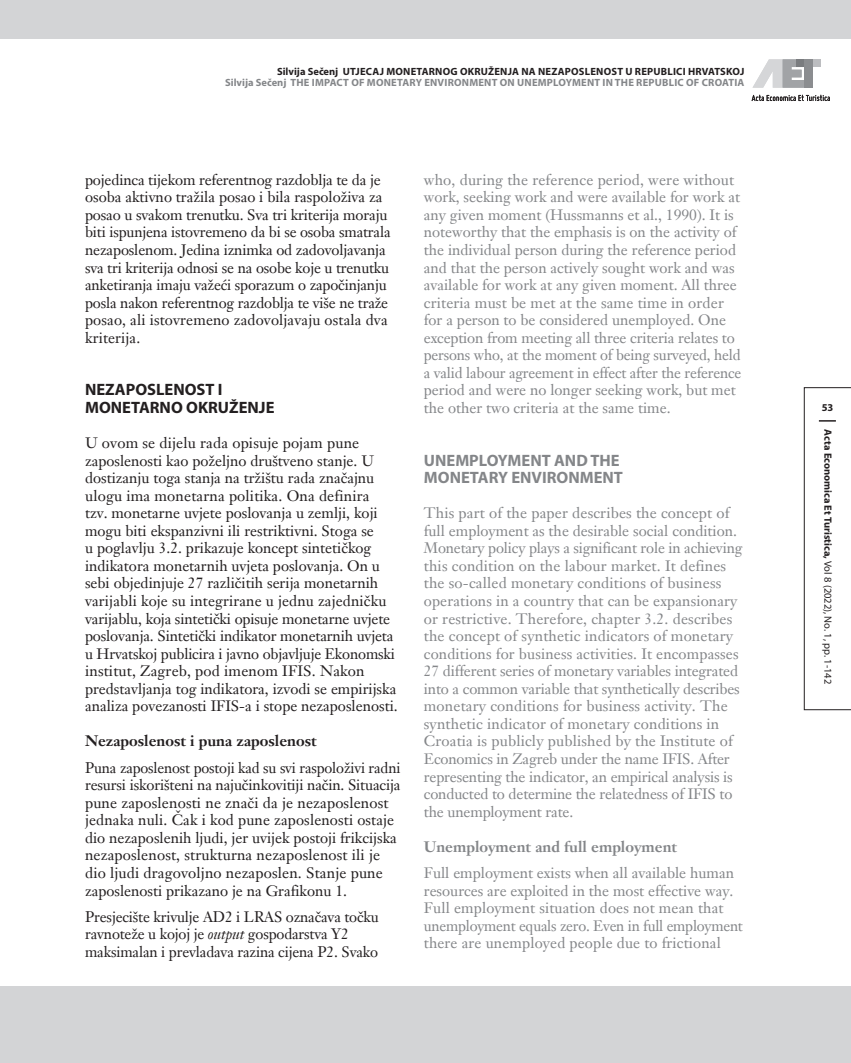
<style>
.page{position:relative;width:851px;height:1063px;background:#fff}
.page>*{position:absolute;margin:0;border:0;box-sizing:border-box;transform-origin:0 0}
.t1{font:700 16.5px/17.5px "Myriad Pro";color:#848689}
.t2{font:700 16.5px/17.5px "Myriad Pro";color:#231f20}
.t3{font:15px/17.5px "Janson HR";color:#231f20}
.t4{font:15px/17.5px "Janson HR";color:#848689}
.t5{font:700 15px "Janson HR";color:#231f20}
.t6{font:700 15px "Janson HR";color:#848689}
.t7{font:700 10.5px "Myriad Pro";letter-spacing:.02em;color:#848689}
.t8{font:700 10.5px "Myriad Pro";letter-spacing:.02em;color:#231f20}
.t9{font:700 10.5px "Myriad Pro";color:#231f20}
.s1{font-style:italic}
.s2{font-weight:400}
</style>
<div class="page">
<div style="left:0;top:0;width:850px;height:38px;background:#d3d4d6"></div>
<div style="left:0;top:986px;width:850px;height:77px;background:#d3d4d6"></div>
<svg style="left:803px;top:387px;width:47px;height:323px"></svg>
<svg style="left:752px;top:59px;width:51px;height:29px"></svg>
<div style="left:803px;top:59px;width:9px;height:29px;background:#8b8d90"></div>
<div style="left:796px;top:59px;width:7px;height:8px;background:#7a7c7f"></div>
<div style="left:812px;top:59px;width:8px;height:8px;background:#bcbdc0"></div>
<svg style="left:751px;top:95px;width:78px;height:6px"></svg>
<p class="t8" style="left:277px;top:64px;width:469px">Silvija Sečenj UTJECAJ MONETARNOG OKRUŽENJA NA NEZAPOSLENOST U REPUBLICI HRVATSKOJ</p>
<p class="t7" style="left:225px;top:76px;width:520px">Silvija Sečenj THE IMPACT OF MONETARY ENVIRONMENT ON UNEMPLOYMENT IN THE REPUBLIC OF CROATIA</p>
<p class="t3" style="left:85px;top:171px;width:307px">pojedinca tijekom referentnog razdoblja te da je osoba aktivno tražila posao i bila raspoloživa za posao u svakom trenutku. Sva tri kriterija moraju biti ispunjena istovremeno da bi se osoba smatrala nezaposlenom. Jedina iznimka od zadovoljavanja sva tri kriterija odnosi se na osobe koje u trenutku anketiranja imaju važeći sporazum o započinjanju posla nakon referentnog razdoblja te više ne traže posao, ali istovremeno zadovoljavaju ostala dva kriterija.</p>
<p class="t2" style="left:85px;top:380px;width:191px">NEZAPOSLENOST I<br>MONETARNO OKRUŽENJE</p>
<p class="t3" style="left:85px;top:434px;width:314px">U ovom se dijelu rada opisuje pojam pune zaposlenosti kao poželjno društveno stanje. U dostizanju toga stanja na tržištu rada značajnu ulogu ima monetarna politika. Ona definira<br>tzv. monetarne uvjete poslovanja u zemlji, koji mogu biti ekspanzivni ili restriktivni. Stoga se<br>u poglavlju 3.2. prikazuje koncept sintetičkog indikatora monetarnih uvjeta poslovanja. On u sebi objedinjuje 27 različitih serija monetarnih varijabli koje su integrirane u jednu zajedničku varijablu, koja sintetički opisuje monetarne uvjete poslovanja. Sintetički indikator monetarnih uvjeta u Hrvatskoj publicira i javno objavljuje Ekonomski institut, Zagreb, pod imenom IFIS. Nakon predstavljanja tog indikatora, izvodi se empirijska analiza povezanosti IFIS-a i stope nezaposlenosti.</p>
<p class="t5" style="left:85px;top:731px;width:233px">Nezaposlenost i puna zaposlenost</p>
<p class="t3" style="left:85px;top:759px;width:317px">Puna zaposlenost postoji kad su svi raspoloživi radni resursi iskorišteni na najučinkovitiji način. Situacija pune zaposlenosti ne znači da je nezaposlenost jednaka nuli. Čak i kod pune zaposlenosti ostaje dio nezaposlenih ljudi, jer uvijek postoji frikcijska nezaposlenost, strukturna nezaposlenost ili je dio ljudi dragovoljno nezaposlen. Stanje pune zaposlenosti prikazano je na Grafikonu 1.</p>
<p class="t3" style="left:85px;top:908px;width:295px">Presjecište krivulje AD2 i LRAS označava točku ravnoteže u kojoj je <span class="s1">output</span> gospodarstva Y2 maksimalan i prevladava razina cijena P2. Svako</p>
<p class="t4" style="left:424px;top:171px;width:319px">who, during the reference period, were without work, seeking work and were available for work at any given moment (Hussmanns et al., 1990). It is noteworthy that the emphasis is on the activity of the individual person during the reference period and that the person actively sought work and was available for work at any given moment. All three criteria must be met at the same time in order for a person to be considered unemployed. One exception from meeting all three criteria relates to persons who, at the moment of being surveyed, held a valid labour agreement in effect after the reference period and were no longer seeking work, but met the other two criteria at the same time.</p>
<p class="t1" style="left:424px;top:451px;width:201px">UNEMPLOYMENT AND THE<br>MONETARY ENVIRONMENT</p>
<p class="t4" style="left:424px;top:504px;width:320px">This part of the paper describes the concept of full employment as the desirable social condition.<br>Monetary policy plays a significant role in achieving this condition on the labour market. It defines the so-called monetary conditions of business operations in a country that can be expansionary or restrictive. Therefore, chapter 3.2. describes the concept of synthetic indicators of monetary conditions for business activities. It encompasses 27 different series of monetary variables integrated into a common variable that synthetically describes monetary conditions for business activity. The synthetic indicator of monetary conditions in Croatia is publicly published by the Institute of Economics in Zagreb under the name IFIS. After representing the indicator, an empirical analysis is conducted to determine the relatedness of IFIS to the unemployment rate.</p>
<p class="t6" style="left:424px;top:837px;width:255px">Unemployment and full employment</p>
<p class="t4" style="left:424px;top:864px;width:320px">Full employment exists when all available human resources are exploited in the most effective way.<br>Full employment situation does not mean that unemployment equals zero. Even in full employment there are unemployed people due to frictional</p>
<p class="t8" style="left:821px;top:401px;width:13px">53</p>
<p class="t9" style="left:834px;top:429px;width:256px;rotate:90deg">Acta Economica Et Turistica, <span class="s2">Vol 8 (2022), No. 1, pp. 1-142</span></p>
</div>
